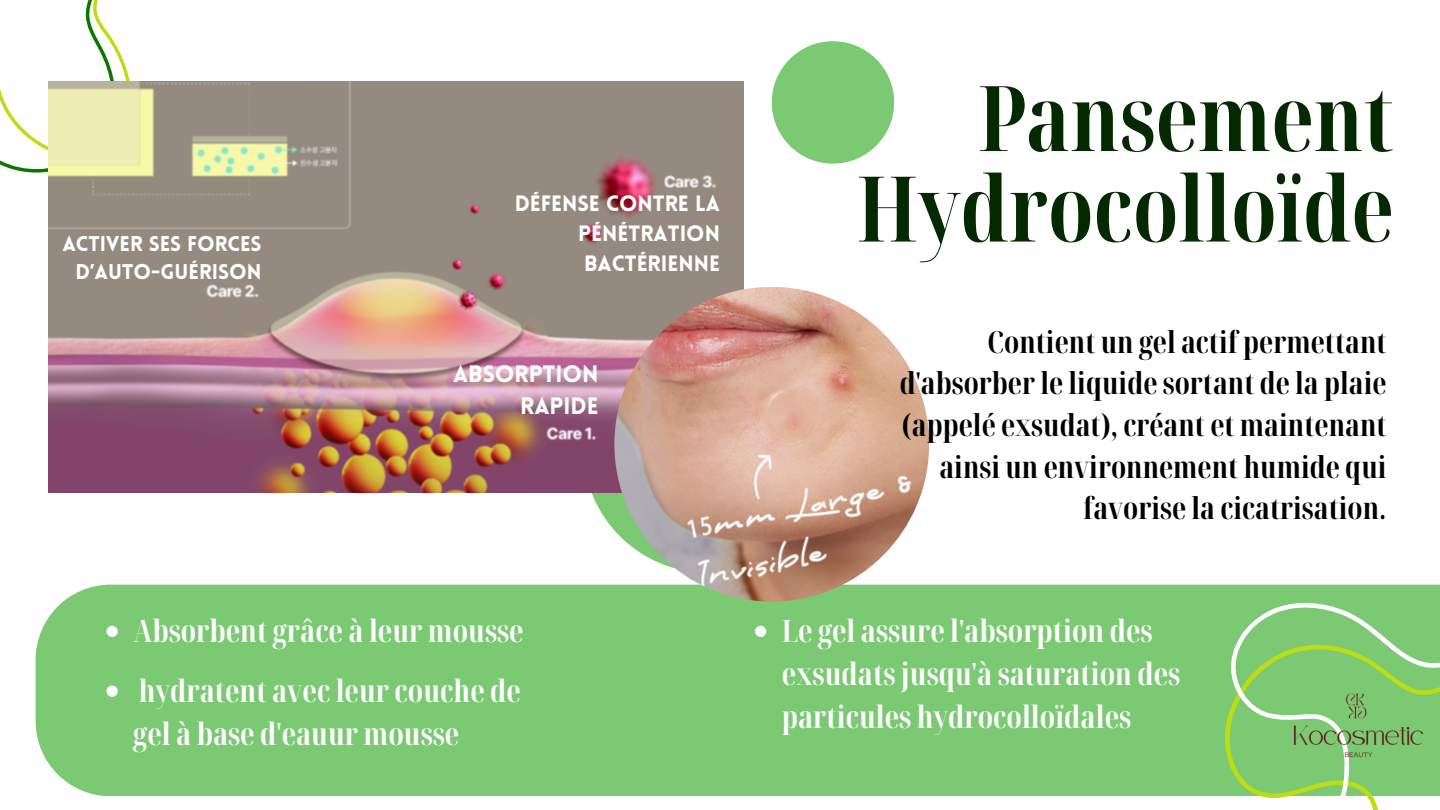
<style>
.page{position:relative;width:1440px;height:810px;background:#fff}
.page>*{position:absolute;margin:0;border:0;box-sizing:border-box;transform-origin:0 0}
.t1{font:700 extra-condensed 90.7px "Noto Serif Display";color:#042900}
.t2{font:700 extra-condensed 30.8px/42.8px "Noto Serif Display";color:#fff}
.t3{font:700 extra-condensed 30.2px/41.6px "Noto Serif Display";color:#000;text-align:right}
.t4{font:900 23.2px/31.7px "Lovelo";color:#fff;text-align:right}
.t5{font:900 21.7px/29.7px "Lovelo";color:#fff;text-align:justify}
.t6{font:900 20.8px/28.4px "Lovelo";color:#fff;text-align:right}
</style>
<div class="page">
<svg style="left:0;top:0;width:130px;height:173px"></svg>
<div style="left:772px;top:41px;width:122px;height:123px;background:#7bc972;border-radius:50%"></div>
<div style="left:583px;top:323px;width:250px;height:250px;background:#7bc972;border-radius:50%"></div>
<img style="left:49px;top:81px;width:694px;height:412px">
<div style="left:36px;top:585px;width:1137px;height:211px;background:#7bc973"></div>
<svg style="left:1173px;top:584px;width:267px;height:214px;background:#83cc76"></svg>
<svg style="left:106px;top:626px;width:12px;height:11px"></svg>
<svg style="left:106px;top:686px;width:12px;height:11px"></svg>
<svg style="left:755px;top:626px;width:11px;height:11px"></svg>
<img style="left:1284px;top:659px;width:150px;height:151px">
<img style="left:614px;top:287px;width:315px;height:315px;border-radius:50%">
<p class="t6" style="left:62px;top:231px;width:201px">ACTIVER SES FORCES<br>D’AUTO-GUÉRISON</p>
<p class="t5" style="left:578px;top:191px;width:143px;text-indent:-64px">DÉFENSE CONTRE LA PÉNÉTRATION BACTÉRIENNE</p>
<p class="t4" style="left:453px;top:360px;width:147px">ABSORPTION<br>RAPIDE</p>
<p class="t2" style="left:133px;top:609px;width:392px">Absorbent grâce à leur mousse</p>
<p class="t2" style="left:133px;top:669px;width:389px">hydratent avec leur couche de gel à base d'eauur mousse</p>
<p class="t1" style="left:978px;top:54px;width:417px">Pansement</p>
<p class="t1" style="left:857px;top:145px;width:539px">Hydrocolloïde</p>
<p class="t3" style="left:900px;top:320px;width:488px">Contient un gel actif permettant d'absorber le liquide sortant de la plaie (appelé exsudat), créant et maintenant ainsi un environnement humide qui favorise la cicatrisation.</p>
<p class="t2" style="left:782px;top:609px;width:400px">Le gel assure l'absorption des exsudats jusqu'à saturation des particules hydrocolloïdales</p>
</div>
